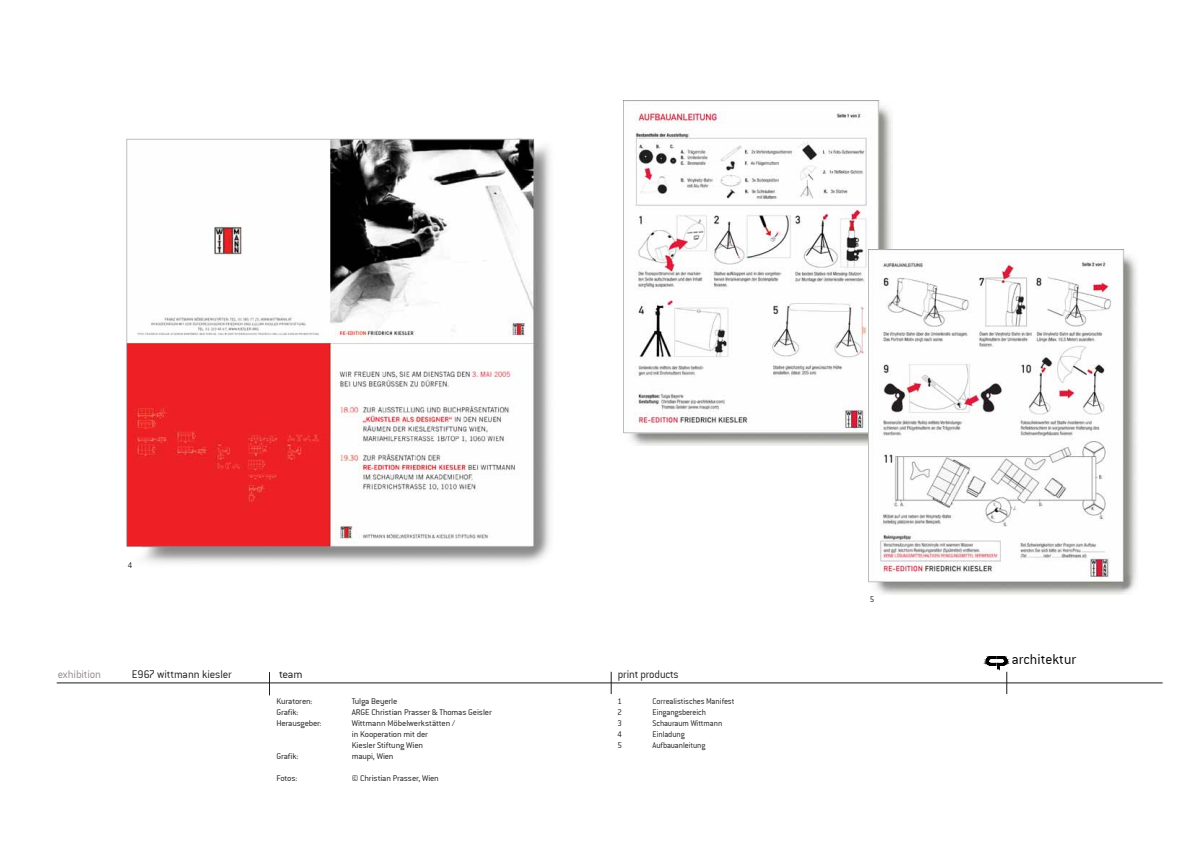
<style>
.page{position:relative;width:1191px;height:842px;background:#fff}
.page>*{position:absolute;margin:0;border:0;box-sizing:border-box;transform-origin:0 0}
.t1{font:15.4px "Conduit ITCTT Light";color:#000}
.t2{font:12px "Conduit ITCTT Light";letter-spacing:-.01em;color:#1c1c1d}
.t3{font:12px "Conduit ITCTT Light";letter-spacing:-.015em;color:#908b8a}
.t4{font:12px "Conduit ITCTT Light";letter-spacing:-.01em;color:#1c1c1d;scale:1.04 1}
.t5{font:9px/11px "Conduit ITCTT Light";letter-spacing:-.015em;color:#1c1c1d;scale:1.04 1}
.t6{font:9px "Conduit ITCTT Light";letter-spacing:-.015em;color:#1c1c1d}
</style>
<div class="page">
<img style="left:623px;top:101px;width:269px;height:345px">
<img style="left:868px;top:250px;width:269px;height:345px">
<img style="left:126px;top:138px;width:425px;height:425px">
<svg style="left:611px;top:672px;width:1px;height:22px"></svg>
<hr style="left:57px;top:683px;width:1105px;height:1px;background:#1c1c1d">
<svg style="left:269px;top:672px;width:1px;height:23px"></svg>
<svg style="left:982px;top:656px;width:95px;height:38px"></svg>
<p class="t6" style="left:128px;top:560px;width:6px">4</p>
<h2 class="t3" style="left:58px;top:667px;width:45px">exhibition</h2>
<h2 class="t4" style="left:279px;top:667px;width:24px">team</h2>
<h2 class="t2" style="left:618px;top:667px;width:62px">print products</h2>
<h2 class="t2" style="left:132px;top:668px;width:101px">E967 wittmann kiesler</h2>
<p class="t5" style="left:276px;top:696px;width:36px">Kuratoren:</p>
<p class="t5" style="left:352px;top:696px;width:45px">Tulga Beyerle</p>
<p class="t5" style="left:276px;top:707px;width:23px">Grafik:</p>
<p class="t5" style="left:352px;top:707px;width:136px">ARGE Christian Prasser &amp; Thomas Geisler</p>
<p class="t5" style="left:276px;top:718px;width:45px">Herausgeber:</p>
<p class="t5" style="left:352px;top:718px;width:101px">Wittmann Möbelwerkstätten / in Kooperation mit der<br>Kiesler Stiftung Wien</p>
<p class="t5" style="left:276px;top:751px;width:23px">Grafik:</p>
<p class="t5" style="left:352px;top:751px;width:42px">maupi, Wien</p>
<p class="t5" style="left:276px;top:773px;width:22px">Fotos:</p>
<p class="t5" style="left:352px;top:773px;width:85px">© Christian Prasser, Wien</p>
<p class="t6" style="left:617px;top:696px;width:6px">1</p>
<p class="t6" style="left:652px;top:696px;width:83px">Correalistisches Manifest</p>
<p class="t6" style="left:617px;top:707px;width:6px">2</p>
<p class="t6" style="left:652px;top:707px;width:55px">Eingangsbereich</p>
<p class="t6" style="left:617px;top:718px;width:6px">3</p>
<p class="t6" style="left:652px;top:718px;width:71px">Schauraum Wittmann</p>
<p class="t6" style="left:617px;top:729px;width:6px">4</p>
<p class="t6" style="left:652px;top:729px;width:34px">Einladung</p>
<p class="t6" style="left:617px;top:740px;width:6px">5</p>
<p class="t6" style="left:652px;top:740px;width:54px">Aufbauanleitung</p>
<p class="t6" style="left:870px;top:594px;width:6px">5</p>
<h1 class="t1" style="left:1011px;top:651px;width:66px">architektur</h1>
</div>
